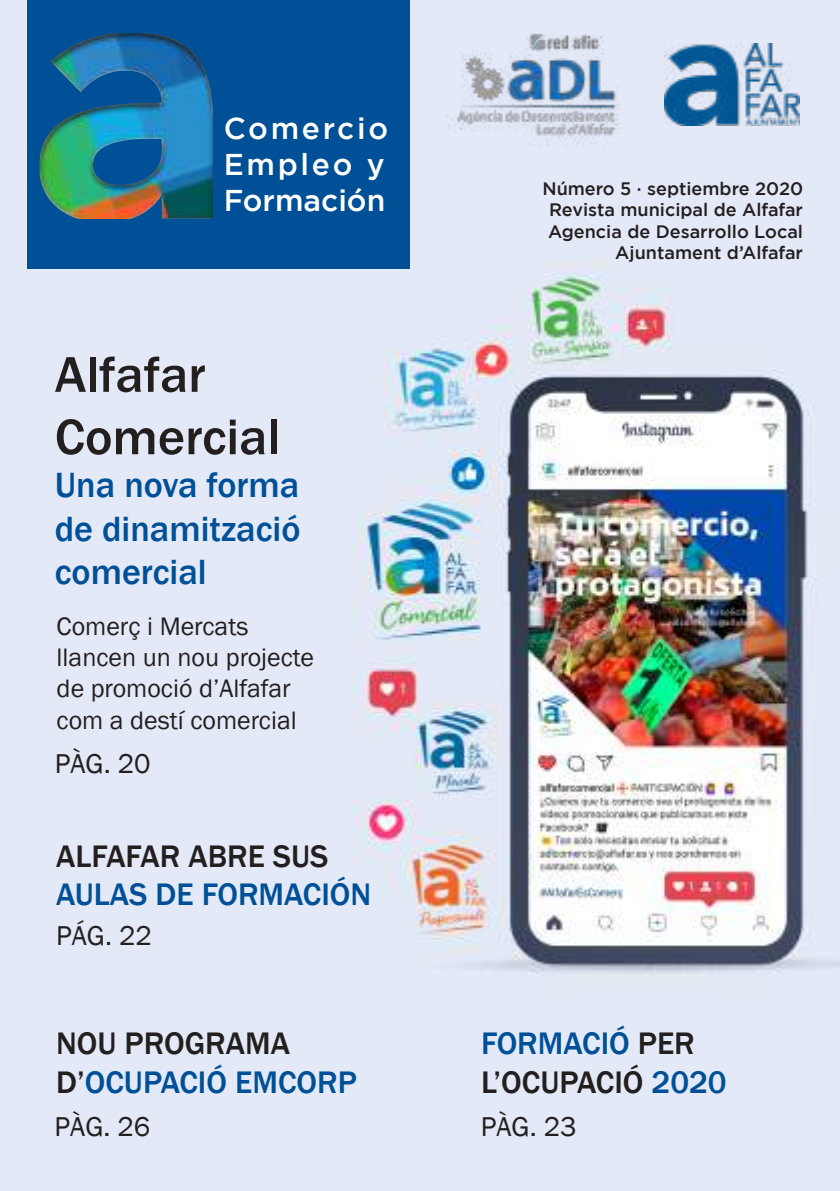
<style>
.page{position:relative;width:840px;height:1191px;background:#fff}
.page>*{position:absolute;margin:0;border:0;box-sizing:border-box;transform-origin:0 0}
.t1{font:500 52px/62.4px "Franklin Gothic";color:#241f1f}
.t2{font:500 36px/43.2px "Franklin Gothic";color:#005097;text-align:justify}
.t3{font:500 32px/38.4px "Franklin Gothic";color:#005097}
.t4{font:500 32px/38.4px "Franklin Gothic";color:#241f1f}
.t5{font:500 30px/36px "Gotham";letter-spacing:.085em;color:#fff;text-align:justify}
.t6{font:28px "Franklin Gothic";color:#241f1f}
.t7{font:26px/31.2px "Franklin Gothic";color:#241f1f}
.t8{font:500 18px/21.6px "Gotham";color:#241f1f;text-align:right}
.s1{color:#241f1f}
.s2{color:#005097}
</style>
<div class="page">
<img style="left:0;top:0;width:839px;height:1191px">
<div style="left:28px;top:0;width:382px;height:268px;background:#005097"></div>
<div style="left:39px;top:33px;width:174px;height:185px;background:#241f1f;opacity:.75"></div>
<img style="left:444px;top:18px;width:183px;height:135px">
<img style="left:663px;top:43px;width:136px;height:83px">
<h3 class="t5" style="left:223px;top:110px;width:166px">Comercio Empleo y Formación</h3>
<h1 class="t1" style="left:55px;top:344px;width:226px">Alfafar<br>Comercial</h1>
<h2 class="t2" style="left:55px;top:464px;width:247px">Una nova forma de dinamització comercial</h2>
<h3 class="t7" style="left:57px;top:611px;width:259px">Comerç i Mercats llancen un nou projecte de promoció d’Alfafar com a destí comercial</h3>
<h3 class="t6" style="left:55px;top:746px;width:97px">PÀG. 20</h3>
<h3 class="t4" style="left:56px;top:837px;width:273px">ALFAFAR ABRE SUS</h3>
<h3 class="t3" style="left:56px;top:876px;width:316px">AULAS DE FORMACIÓN</h3>
<h3 class="t6" style="left:56px;top:918px;width:97px">PÁG. 22</h3>
<h3 class="t3" style="left:56px;top:1025px;width:302px"><span class="s1">NOU PROGRAMA<br>D’</span>OCUPACIÓ EMCORP</h3>
<p class="t8" style="left:542px;top:177px;width:262px">Número 5 · septiembre 2020<br>Revista municipal de Alfafar<br>Agencia de Desarrollo Local<br>Ajuntament d’Alfafar</p>
<h3 class="t4" style="left:480px;top:1025px;width:247px"><span class="s2">FORMACIÓ</span> PER<br>L’OCUPACIÓ <span class="s2">2020</span></h3>
<h3 class="t6" style="left:55px;top:1109px;width:97px">PÀG. 26</h3>
<h3 class="t6" style="left:480px;top:1109px;width:97px">PÀG. 23</h3>
</div>
